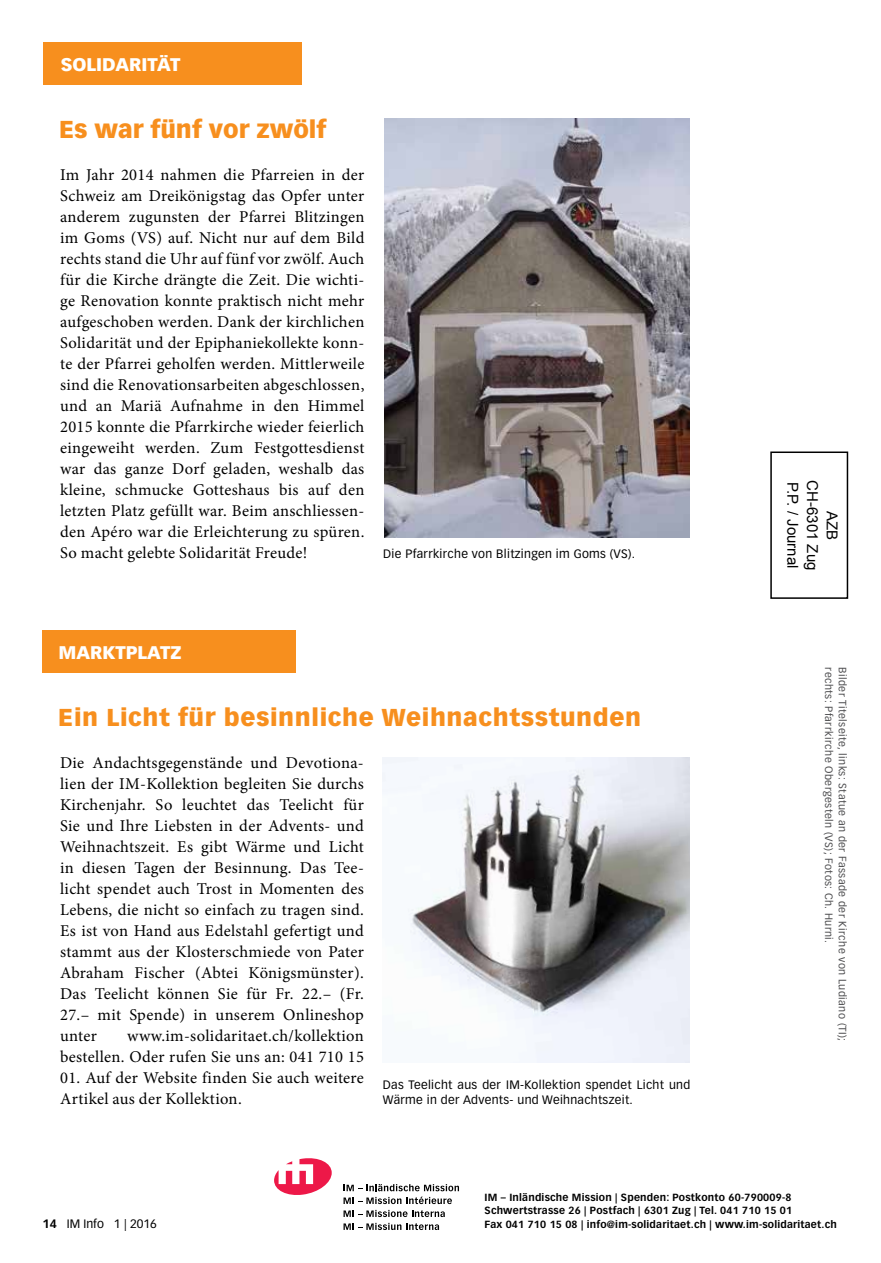
<style>
.page{position:relative;width:881px;height:1263px;background:#fff}
.page>*{position:absolute;margin:0;border:0;box-sizing:border-box;transform-origin:0 0}
.t1{font:900 24px "Vectora LT Std";letter-spacing:.025em;color:#f78f1e}
.t2{font:900 24px "Vectora LT Std";color:#f78f1e}
.t3{font:900 18px "Vectora LT Std";color:#fff}
.t4{font:16.5px/21px "Minion Pro";letter-spacing:.02em;color:#000;text-align:justify}
.t5{font:15px "Arial";color:#000}
.t6{font:12px/15px "Vectora LT Std";letter-spacing:.025em;color:#000}
.t7{font:12px "Vectora LT Std";color:#000}
.t8{font:10.5px "Vectora LT Std";letter-spacing:.04em;color:#4d4d4f}
.t9{font:700 10.2px/13.5px "Vectora LT Std";letter-spacing:.02em;color:#000}
.s1{font-weight:700}
</style>
<div class="page">
<svg style="left:274px;top:1158px;width:57px;height:37px"></svg>
<svg style="left:343px;top:1184px;width:116px;height:7px"></svg>
<svg style="left:343px;top:1197px;width:109px;height:7px"></svg>
<svg style="left:343px;top:1210px;width:101px;height:7px"></svg>
<svg style="left:343px;top:1223px;width:96px;height:7px"></svg>
<div style="left:770px;top:451px;width:77px;height:148px;border:2px solid #000"></div>
<div style="left:43px;top:43px;width:258px;height:42px;background:#f78f1e"></div>
<img style="left:384px;top:118px;width:305px;height:419px">
<div style="left:42px;top:630px;width:254px;height:43px;background:#f78f1e"></div>
<img style="left:383px;top:758px;width:306px;height:304px">
<p class="t3" style="left:61px;top:53px;width:121px">SOLIDARITÄT</p>
<h1 class="t2" style="left:59px;top:114px;width:269px">Es war fünf vor zwölf</h1>
<p class="t4" style="left:60px;top:164px;width:306px">Im Jahr 2014 nahmen die Pfarreien in der Schweiz am Dreikönigstag das Opfer unter anderem zugunsten der Pfarrei Blitzingen im Goms (VS) auf. Nicht nur auf dem Bild rechts stand die Uhr auf fünf vor zwölf. Auch für die Kirche drängte die Zeit. Die wichti&shy;ge Renovation konnte praktisch nicht mehr aufgeschoben werden. Dank der kirchlichen Solidarität und der Epiphaniekollekte konn&shy;te der Pfarrei geholfen werden. Mittlerweile sind die Renovationsarbeiten abgeschlossen, und an Mariä Aufnahme in den Himmel 2015 konnte die Pfarrkirche wieder feierlich eingeweiht werden. Zum Festgottesdienst war das ganze Dorf geladen, weshalb das kleine, schmucke Gotteshaus bis auf den letzten Platz gefüllt war. Beim anschliessen&shy;den Apéro war die Erleichterung zu spüren.<br>So macht gelebte Solidarität Freude!</p>
<p class="t6" style="left:383px;top:546px;width:253px">Die Pfarrkirche von Blitzingen im Goms (VS).</p>
<p class="t3" style="left:58px;top:641px;width:124px">MARKTPLATZ</p>
<h1 class="t1" style="left:58px;top:702px;width:584px">Ein Licht für besinnliche Weihnachtsstunden</h1>
<p class="t4" style="left:60px;top:752px;width:305px">Die Andachtsgegenstände und Devotiona&shy;lien der IM-Kollektion begleiten Sie durchs Kirchenjahr. So leuchtet das Teelicht für Sie und Ihre Liebsten in der Advents- und Weihnachtszeit. Es gibt Wärme und Licht in diesen Tagen der Besinnung. Das Tee&shy;licht spendet auch Trost in Momenten des Lebens, die nicht so einfach zu tragen sind.<br>Es ist von Hand aus Edelstahl gefertigt und stammt aus der Klosterschmiede von Pater Abraham Fischer (Abtei Königsmünster).<br>Das Teelicht können Sie für Fr. 22.– (Fr.<br>27.– mit Spende) in unserem Onlineshop unter</p>
<p class="t4" style="left:60px;top:1025px;width:305px;text-align:right">www.im-solidaritaet.ch/kollektion bestellen. Oder rufen Sie uns an: 041 710 15</p>
<p class="t4" style="left:60px;top:1067px;width:305px">01. Auf der Website finden Sie auch weitere<br>Artikel aus der Kollektion.</p>
<p class="t6" style="left:383px;top:1077px;width:309px">Das Teelicht aus der IM-Kollektion spendet Licht und<br>Wärme in der Advents- und Weihnachtszeit.</p>
<p class="t5" style="left:802px;top:482px;width:88px;rotate:90deg">P.P. / Journal</p>
<p class="t5" style="left:821px;top:480px;width:92px;rotate:90deg">CH-6301 Zug</p>
<p class="t5" style="left:841px;top:511px;width:31px;rotate:90deg">AZB</p>
<p class="t8" style="left:834px;top:667px;width:277px;rotate:90deg">rechts: Pfarrkirche Obergesteln (VS); Fotos: Ch. Hurni.</p>
<p class="t8" style="left:848px;top:667px;width:375px;rotate:90deg">Bilder Titelseite, links: Statue an der Fassade der Kirche von Ludiano (TI);</p>
<p class="t7" style="left:43px;top:1216px;width:116px"><span class="s1">14</span> IM Info 1 | 2016</p>
<p class="t9" style="left:484px;top:1190px;width:354px">IM – Inländische Mission | Spenden: Postkonto 60-790009-8<br>Schwertstrasse 26 | Postfach | 6301 Zug | Tel. 041 710 15 01<br>Fax 041 710 15 08 | info@im-solidaritaet.ch | www.im-solidaritaet.ch</p>
</div>
